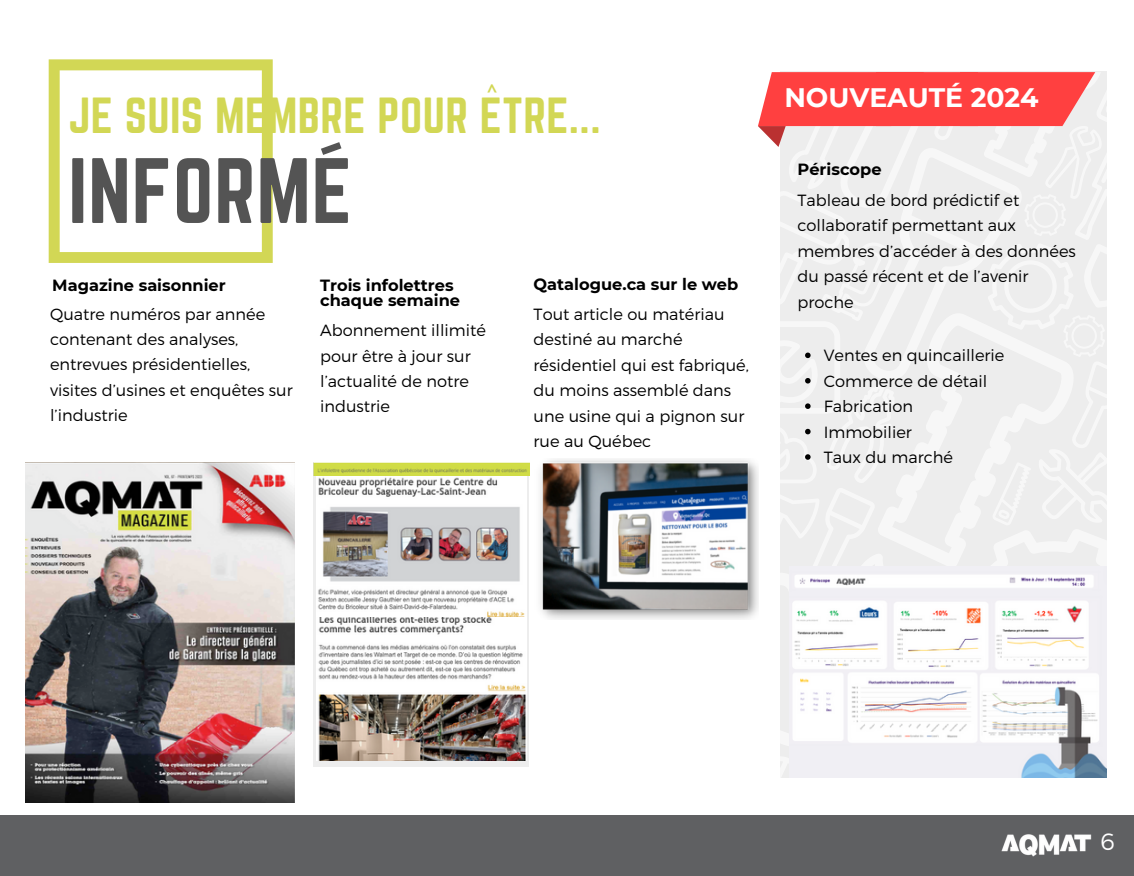
<style>
.page{position:relative;width:1134px;height:876px;background:#fff}
.page>*{position:absolute;margin:0;border:0;box-sizing:border-box;transform-origin:0 0}
.t1{font:81.02px "Norwester";letter-spacing:.01em;color:#545454}
.t2{font:44.27px "Norwester";letter-spacing:.01em;color:#d2d755}
.t3{font:700 26.78px "Montserrat";color:#fff}
.t4{font:300 23.62px "Montserrat";color:#fff}
.t5{font:700 17.68px "Noto Sans";color:#d2d755}
.t6{font:300 16.28px/25.4px "Montserrat";color:#000}
.t7{font:700 16.28px/15.4px "Montserrat";color:#000}
</style>
<div class="page">
<svg style="left:49px;top:59px;width:224px;height:204px"></svg>
<svg style="left:321px;top:142px;width:21px;height:13px"></svg>
<svg style="left:313px;top:475px;width:216px;height:292px;background:#e6e5db"></svg>
<img style="left:316px;top:616px;width:210px;height:144px">
<img style="left:316px;top:476px;width:210px;height:140px">
<img style="left:313px;top:462px;width:216px;height:13px">
<img style="left:540px;top:459px;width:218px;height:160px">
<img style="left:25px;top:462px;width:269px;height:340px">
<div style="left:0;top:815px;width:1134px;height:60px;background:#5f6062"></div>
<img style="left:1001px;top:834px;width:91px;height:23px">
<svg style="left:758px;top:72px;width:348px;height:706px"></svg>
<p class="t5" style="left:487px;top:78px;width:12px">^</p>
<p class="t2" style="left:68px;top:89px;width:534px">JE SUIS MEMBRE POUR ETRE...</p>
<p class="t1" style="left:68px;top:142px;width:285px">INFORME</p>
<p class="t7" style="left:52px;top:277px;width:175px">Magazine saisonnier</p>
<p class="t7" style="left:534px;top:276px;width:206px">Qatalogue.ca sur le web</p>
<p class="t6" style="left:50px;top:300px;width:244px">Quatre numéros par année contenant des analyses, entrevues présidentielles, visites d’usines et enquêtes sur l’industrie</p>
<h4 class="t7" style="left:320px;top:277px;width:141px">Trois infolettres chaque semaine</h4>
<h4 class="t6" style="left:320px;top:317px;width:167px">Abonnement illimité pour être à jour sur l’actualité de notre industrie</h4>
<p class="t6" style="left:534px;top:301px;width:217px">Tout article ou matériau destiné au marché résidentiel qui est fabriqué, du moins assemblé dans une usine qui a pignon sur rue au Québec</p>
<p class="t3" style="left:784px;top:81px;width:256px">NOUVEAUTÉ 2024</p>
<p class="t7" style="left:798px;top:162px;width:86px">Périscope</p>
<p class="t6" style="left:798px;top:187px;width:280px">Tableau de bord prédictif et collaboratif permettant aux membres d’accéder à des données du passé récent et de l’avenir proche</p>
<p class="t6" style="left:824px;top:342px;width:182px">Ventes en quincaillerie</p>
<p class="t6" style="left:824px;top:367px;width:165px">Commerce de détail</p>
<h2 class="t6" style="left:824px;top:393px;width:91px">Fabrication</h2>
<h1 class="t6" style="left:824px;top:418px;width:90px">Immobilier</h1>
<h4 class="t6" style="left:824px;top:444px;width:131px">Taux du marché</h4>
<p class="t4" style="left:1100px;top:825px;width:16px">6</p>
</div>
